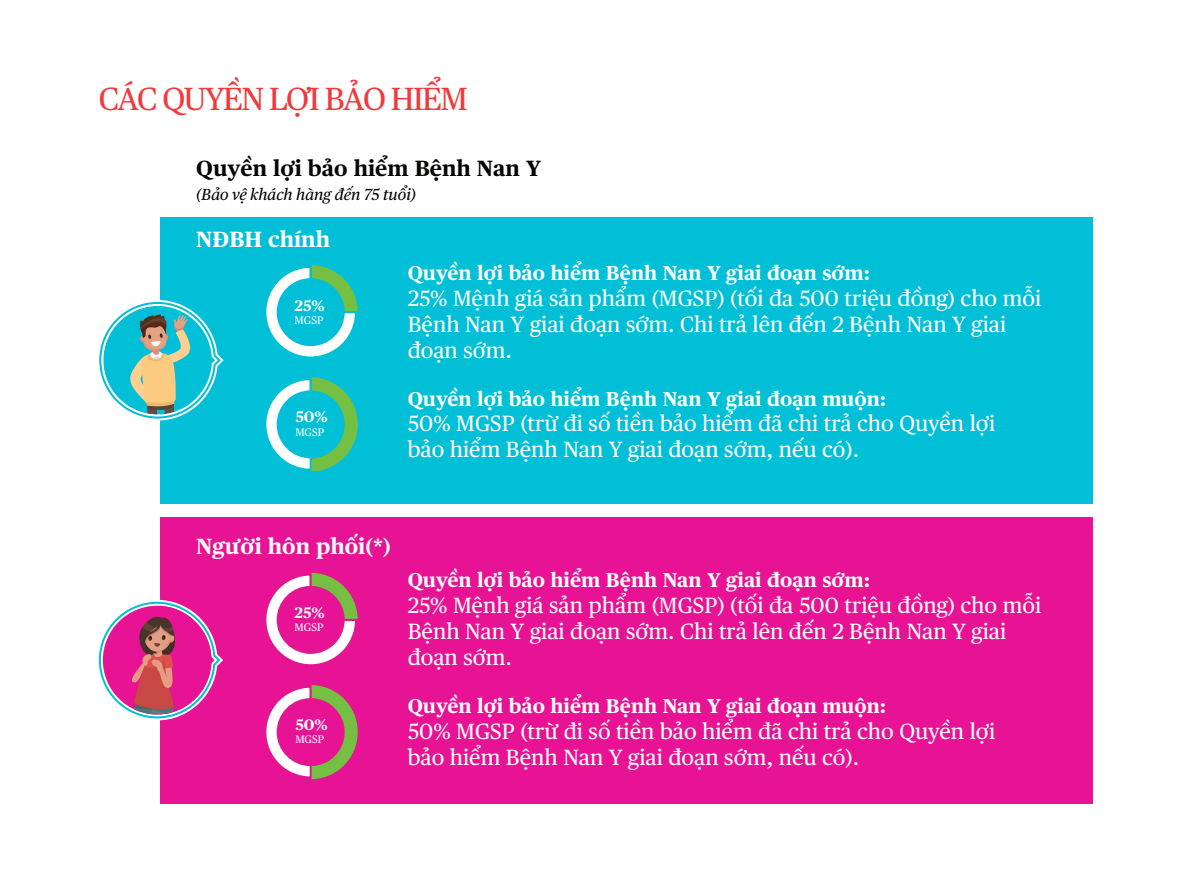
<style>
.page{position:relative;width:1191px;height:893px;background:#fff}
.page>*{position:absolute;margin:0;border:0;box-sizing:border-box;transform-origin:0 0}
.t1{font:32px "Chubb Publico Text VN";letter-spacing:-.05em;color:#f13a3d}
.t2{font:22px/26px "Chubb Publico Text VN";color:#fff}
.t3{font:700 22px "Chubb Publico Text VN";color:#fff}
.t4{font:700 22px "Chubb Publico Text VN";color:#040503}
.t5{font:700 20px "Chubb Publico Text VN";color:#fff}
.t6{font:italic 16px "Chubb Publico Text VN";color:#040503}
.t7{font:700 15.2px "Chubb Publico Text VN";color:#fff}
.t8{font:10.8px "Chubb Publico Text VN";color:#fff}
</style>
<div class="page">
<div style="left:160px;top:217px;width:932px;height:286px;background:#00bfd7"></div>
<div style="left:160px;top:517px;width:932px;height:286px;background:#e71294"></div>
<svg style="left:99px;top:300px;width:124px;height:120px"></svg>
<svg style="left:98px;top:599px;width:125px;height:121px"></svg>
<svg style="left:266px;top:377px;width:92px;height:95px"></svg>
<svg style="left:266px;top:265px;width:92px;height:92px"></svg>
<svg style="left:266px;top:685px;width:92px;height:95px"></svg>
<svg style="left:266px;top:572px;width:92px;height:93px"></svg>
<h1 class="t1" style="left:99px;top:75px;width:370px">CÁC QUYỀN LỢI BẢO HIỂM</h1>
<p class="t4" style="left:196px;top:151px;width:346px">Quyền lợi bảo hiểm Bệnh Nan Y</p>
<p class="t6" style="left:196px;top:182px;width:221px">(Bảo vệ khách hàng đến 75 tuổi)</p>
<p class="t3" style="left:196px;top:222px;width:135px">NĐBH chính</p>
<p class="t7" style="left:294px;top:293px;width:32px">25%</p>
<p class="t8" style="left:294px;top:312px;width:30px">MGSP</p>
<p class="t7" style="left:295px;top:405px;width:34px">50%</p>
<p class="t8" style="left:295px;top:423px;width:30px">MGSP</p>
<p class="t5" style="left:408px;top:257px;width:464px">Quyền lợi bảo hiểm Bệnh Nan Y giai đoạn sớm:</p>
<p class="t2" style="left:408px;top:284px;width:635px">25% Mệnh giá sản phẩm (MGSP) (tối đa 500 triệu đồng) cho mỗi<br>Bệnh Nan Y giai đoạn sớm. Chi trả lên đến 2 Bệnh Nan Y giai đoạn sớm.</p>
<p class="t5" style="left:408px;top:383px;width:480px">Quyền lợi bảo hiểm Bệnh Nan Y giai đoạn muộn:</p>
<p class="t2" style="left:408px;top:409px;width:589px">50% MGSP (trừ đi số tiền bảo hiểm đã chi trả cho Quyền lợi bảo hiểm Bệnh Nan Y giai đoạn sớm, nếu có).</p>
<p class="t3" style="left:196px;top:529px;width:196px">Người hôn phối(*)</p>
<p class="t7" style="left:294px;top:600px;width:32px">25%</p>
<p class="t8" style="left:294px;top:619px;width:30px">MGSP</p>
<p class="t7" style="left:295px;top:712px;width:34px">50%</p>
<p class="t8" style="left:295px;top:730px;width:30px">MGSP</p>
<p class="t5" style="left:408px;top:564px;width:464px">Quyền lợi bảo hiểm Bệnh Nan Y giai đoạn sớm:</p>
<p class="t2" style="left:408px;top:591px;width:635px">25% Mệnh giá sản phẩm (MGSP) (tối đa 500 triệu đồng) cho mỗi<br>Bệnh Nan Y giai đoạn sớm. Chi trả lên đến 2 Bệnh Nan Y giai đoạn sớm.</p>
<p class="t5" style="left:408px;top:690px;width:480px">Quyền lợi bảo hiểm Bệnh Nan Y giai đoạn muộn:</p>
<p class="t2" style="left:408px;top:716px;width:589px">50% MGSP (trừ đi số tiền bảo hiểm đã chi trả cho Quyền lợi bảo hiểm Bệnh Nan Y giai đoạn sớm, nếu có).</p>
</div>
